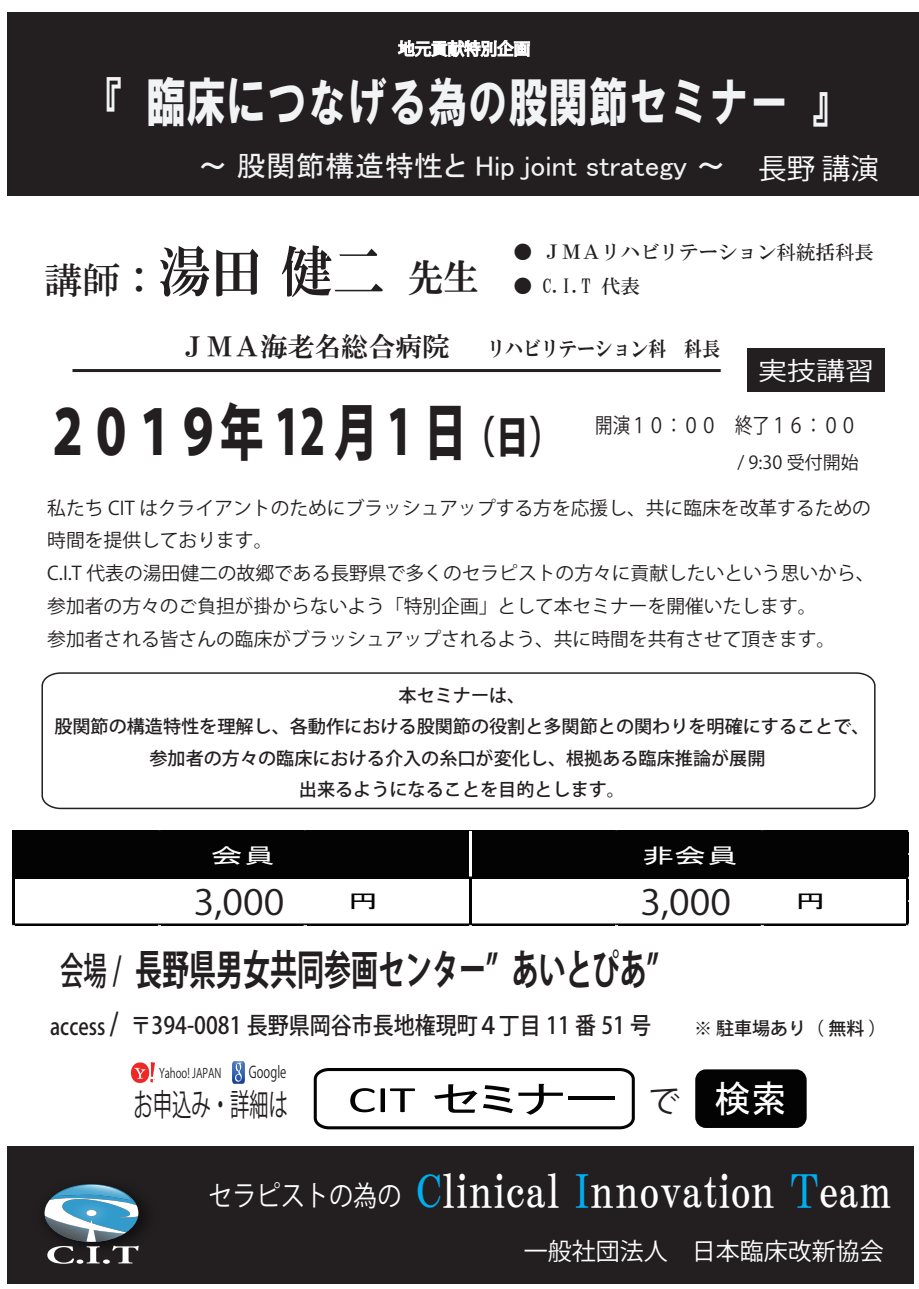
<style>
.page{position:relative;width:919px;height:1289px;background:#fff}
.page>*{position:absolute;margin:0;border:0;box-sizing:border-box;transform-origin:0 0}
.t1{font:800 61.5px "Koz Go Pr 6 N";color:#231f20;scale:.71 1}
.t2{font:56.25px "HGP Mincho E";color:#231f20;scale:.93 1}
.t3{font:53.25px "HG Soei Kakugothic UB";color:#f2f3f4;scale:.75 1}
.t4{font:45.45px "HGS Mincho B";color:#fff;scale:.96 1}
.t5{font:800 43.5px "Koz Go Pro";color:#231f20;scale:.77 1}
.t6{font:700 41.55px "Koz Go Pro";color:#231f20;scale:.65 1}
.t7{font:38.1px "HGP Mincho E";color:#231f20;scale:.93 1}
.t8{font:37.35px "MS P Gothic";color:#030303;scale:1.42 1}
.t9{font:34.5px "Koz Go Pro";color:#231f20;scale:1.08 1}
.t10{font:30.9px "Koz Go Pro";color:#231f20;scale:.63 1}
.t11{font:28.5px "MS P Gothic";color:#f2f3f4;scale:1.04 1}
.t12{font:28.5px "Koz Go Pro";color:#fff}
.t13{font:27px "HG Mincho E";color:#231f20}
.t14{font:25.05px "Koz Go Pro";color:#fff;scale:1.16 1}
.t15{font:24px "Koz Go Pro";color:#fff}
.t16{font:500 23.7px "Koz Go Pro";color:#231f20;scale:.89 1}
.t17{font:500 22.8px "Koz Go Pro";color:#231f20;scale:.84 1}
.t18{font:21px "Koz Go Pro";color:#231f20;scale:.83 1}
.t19{font:20.85px "MS P Gothic";color:#fff;scale:1.55 1}
.t20{font:20.7px "HG Mincho E";color:#231f20;scale:.86 1}
.t21{font:19.5px "HG Mincho B";color:#231f20}
.t22{font:19.5px "MS P Gothic";color:#030303;scale:1.55 1}
.t23{font:18.75px/32.8px "Koz Go Pro";color:#231f20}
.t24{font:500 18px/31.5px "Koz Go Pro";color:#231f20;text-align:center}
.t25{font:18px "Koz Go Pro";color:#231f20}
.t26{font:16.05px "Koz Go Pro";color:#231f20;scale:.72 1}
.t27{font:13.2px "Koz Go Pro";color:#231f20;scale:.75 1}
.s1{font-family:"HG Mincho B";font-size:36.75px}
.s2{font-weight:500;font-size:38.1px}
.s3{font-size:30px}
.s4{font-family:"Calibri"}
.s5{font-family:"Koz Go Pro";font-size:30.9px;color:#231f20}
.s6{font-size:37.65px;color:#fff}
.s7{font-family:"DFP Gothic EB WINP 90 ms RKSJ H";font-size:28.05px}
.s8{color:#00aeef}
</style>
<div class="page">
<div style="left:8px;top:13px;width:910px;height:183px;background:#231f20"></div>
<hr style="left:72px;top:369px;width:648px;height:3px;background:#231f20">
<img style="left:132px;top:1062px;width:22px;height:20px">
<img style="left:232px;top:1061px;width:12px;height:22px">
<svg style="left:313px;top:1068px;width:322px;height:62px"></svg>
<div style="left:696px;top:1070px;width:109px;height:56px;background:#030303;border-radius:9px"></div>
<div style="left:695px;top:1069px;width:111px;height:58px;border:3px solid #030303;border-radius:9px"></div>
<div style="left:8px;top:1146px;width:906px;height:138px;background:#231f20"></div>
<img style="left:44px;top:1203px;width:100px;height:26px">
<svg style="left:45px;top:1184px;width:94px;height:79px"></svg>
<div style="left:746px;top:348px;width:138px;height:43px;background:#231f20"></div>
<div style="left:15px;top:831px;width:893px;height:47px;background:#030303"></div>
<hr style="left:15px;top:830px;width:893px;height:1px;background:#030303">
<hr style="left:469px;top:831px;width:1px;height:46px;background:#fff">
<hr style="left:470px;top:831px;width:2px;height:46px;background:#fff">
<hr style="left:15px;top:876px;width:893px;height:1px;background:#030303">
<hr style="left:13px;top:830px;width:2px;height:95px;background:#030303">
<hr style="left:469px;top:878px;width:1px;height:47px;background:#030303">
<hr style="left:470px;top:878px;width:2px;height:47px;background:#030303">
<hr style="left:15px;top:923px;width:893px;height:1px;background:#030303">
<hr style="left:15px;top:924px;width:893px;height:1px;background:#030303">
<hr style="left:906px;top:831px;width:2px;height:94px;background:#030303">
<svg style="left:41px;top:672px;width:835px;height:138px"></svg>
<svg style="left:397px;top:40px;width:133px;height:18px"></svg>
<h3 class="t3" style="left:86px;top:75px;width:1019px">『 臨床につなげる為の股関節セミナー 』</h3>
<h3 class="t11" style="left:198px;top:151px;width:509px">～ 股関節構造特性と Hip joint strategy ～</h3>
<h3 class="t12" style="left:758px;top:150px;width:122px">長野 講演</h3>
<h2 class="t2" style="left:44px;top:242px;width:368px"><span class="s1">講師：</span>湯田 健二</h2>
<h3 class="t7" style="left:407px;top:258px;width:78px">先生</h3>
<p class="t21" style="left:513px;top:242px;width:362px">● ＪＭＡリハビリテーション科統括科長</p>
<p class="t21" style="left:513px;top:276px;width:128px">● C.I.T 代表</p>
<h3 class="t13" style="left:179px;top:332px;width:271px">ＪＭＡ海老名総合病院</h3>
<p class="t20" style="left:487px;top:338px;width:272px">リハビリテーション科　科長</p>
<h3 class="t14" style="left:758px;top:355px;width:102px">実技講習</h3>
<h1 class="t1" style="left:46px;top:397px;width:594px">２０１９年 12 月 1 日</h1>
<h3 class="t5" style="left:462px;top:409px;width:132px">（日）</h3>
<p class="t18" style="left:595px;top:411px;width:317px">開演１０：００　終了１６：００</p>
<p class="t25" style="left:737px;top:450px;width:123px">/ 9:30 受付開始</p>
<p class="t23" style="left:47px;top:492px;width:828px">私たち CIT はクライアントのためにブラッシュアップする方を応援し、共に臨床を改革するための時間を提供しております。<br>C.I.T 代表の湯田健二の故郷である長野県で多くのセラピストの方々に貢献したいという思いから、参加者の方々のご負担が掛からないよう「特別企画」として本セミナーを開催いたします。<br>参加者される皆さんの臨床がブラッシュアップされるよう、共に時間を共有させて頂きます。</p>
<p class="t24" style="left:54px;top:680px;width:816px">本セミナーは、<br>股関節の構造特性を理解し、各動作における股関節の役割と多関節との関わりを明確にすることで、参加者の方々の臨床における介入の糸口が変化し、根拠ある臨床推論が展開<br>出来るようになることを目的とします。</p>
<p class="t19" style="left:211px;top:844px;width:43px">会員</p>
<p class="t19" style="left:641px;top:844px;width:64px">非会員</p>
<h3 class="t9" style="left:194px;top:880px;width:85px">3,000</h3>
<p class="t22" style="left:348px;top:891px;width:21px">円</p>
<h3 class="t9" style="left:640px;top:880px;width:85px">3,000</h3>
<p class="t22" style="left:795px;top:891px;width:21px">円</p>
<h3 class="t6" style="left:60px;top:942px;width:922px"><span class="s2">会場 /</span> 長野県男女共同参画センター” あいとぴあ”</h3>
<p class="t17" style="left:50px;top:1011px;width:83px">access <span class="s3">/</span></p>
<p class="t16" style="left:131px;top:1009px;width:586px">〒394-0081 長野県岡谷市長地権現町４丁目 11 番 51 号</p>
<p class="t24" style="left:694px;top:1013px;width:194px">※ 駐車場あり（ 無料 ）</p>
<p class="t27" style="left:159px;top:1064px;width:85px">Yahoo! JAPAN</p>
<p class="t26" style="left:249px;top:1061px;width:54px">Google</p>
<h3 class="t10" style="left:133px;top:1084px;width:247px">お申込み・詳細は</h3>
<h3 class="t8" style="left:348px;top:1079px;width:311px"><span class="s4">CIT</span> セミナー <span class="s5">で</span> <span class="s6">検索</span></h3>
<h3 class="t4" style="left:208px;top:1168px;width:713px"><span class="s7">セラピストの為の</span> <span class="s8">C</span>linical <span class="s8">I</span>nnovation <span class="s8">T</span>eam</h3>
<p class="t15" style="left:523px;top:1235px;width:362px">一般社団法人　日本臨床改新協会</p>
</div>
